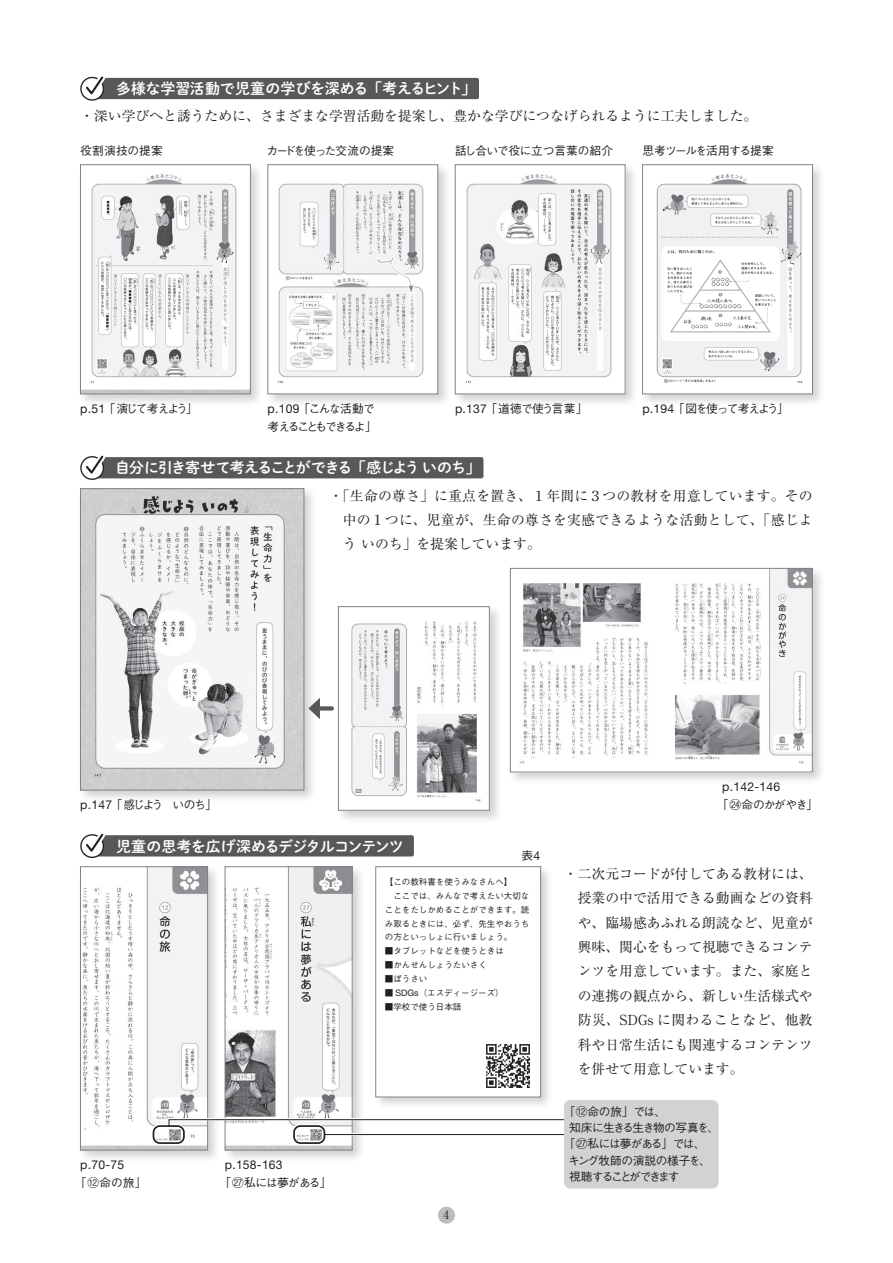
<style>
.page{position:relative;width:893px;height:1263px;background:#fff}
.page>*{position:absolute;margin:0;border:0;box-sizing:border-box;transform-origin:0 0}
.t1{font:14.85px "P Shuei M Go Std N B";letter-spacing:-.06em;color:#fff}
.t2{font:14.85px "P Shuei M Go Std N B";letter-spacing:-.01em;color:#fff}
.t3{font:14.85px "P Shuei M Go Std N B";letter-spacing:-.03em;color:#fff}
.t4{font:13.8px/24.5px "Ryumin Pr 6";color:#231f20;text-align:justify}
.t5{font:12.15px "Helvetica Neue LT Std";letter-spacing:.02em;color:#231f20}
.t6{font:500 11.7px "Gothic BBB Pr 6";letter-spacing:-.08em;color:#231f20}
.t7{font:500 11.7px/18px "Gothic BBB Pr 6";letter-spacing:-.165em;color:#231f20}
.t8{font:500 11.7px "Gothic BBB Pr 6";letter-spacing:-.055em;color:#231f20}
.t9{font:500 11.7px "Gothic BBB Pr 6";letter-spacing:-.11em;color:#231f20}
.t10{font:500 11.7px "Gothic BBB Pr 6";letter-spacing:-.02em;color:#231f20}
.t11{font:500 11.7px "Gothic BBB Pr 6";letter-spacing:-.03em;color:#231f20}
.t12{font:500 11.7px "Gothic BBB Pr 6";letter-spacing:-.19em;color:#231f20}
.t13{font:500 11.7px "Gothic BBB Pr 6";letter-spacing:-.06em;color:#231f20}
.t14{font:500 11.7px "Gothic BBB Pr 6";letter-spacing:.02em;color:#231f20}
.t15{font:11.55px "Ryumin Pr 6";color:#231f20}
.t16{font:500 8.55px/13.8px "Gothic BBB Pr 6";color:#231f20}
.s1{font-family:"Helvetica Neue LT Std";font-weight:400;font-size:12.3px}
.s2{font-family:"Helvetica Neue LT Std";font-weight:400;font-size:12.15px}
.s3{font-size:12.3px}
.s4{font-family:"Helvetica Neue LT Std";font-weight:400;font-size:9px}
</style>
<div class="page">
<div style="left:266px;top:163px;width:185px;height:244px;background:#231f20;opacity:.2"></div>
<img style="left:270px;top:166px;width:166px;height:226px">
<div style="left:268px;top:164px;width:170px;height:230px;border:1px solid #808285"></div>
<div style="left:78px;top:486px;width:239px;height:317px;background:#231f20;opacity:.2"></div>
<img style="left:82px;top:490px;width:220px;height:298px">
<div style="left:80px;top:488px;width:224px;height:302px;border:1px solid #808285"></div>
<div style="left:78px;top:864px;width:143px;height:299px;background:#231f20;opacity:.2"></div>
<img style="left:82px;top:868px;width:124px;height:280px">
<div style="left:80px;top:866px;width:128px;height:284px;border:1px solid #808285"></div>
<div style="left:223px;top:864px;width:142px;height:299px;background:#231f20;opacity:.2"></div>
<img style="left:227px;top:868px;width:123px;height:280px">
<div style="left:225px;top:866px;width:127px;height:284px;border:1px solid #808285"></div>
<div style="left:640px;top:163px;width:186px;height:244px;background:#231f20;opacity:.2"></div>
<img style="left:644px;top:166px;width:167px;height:226px">
<div style="left:642px;top:164px;width:171px;height:230px;border:1px solid #808285"></div>
<div style="left:453px;top:163px;width:185px;height:244px;background:#231f20;opacity:.2"></div>
<img style="left:457px;top:166px;width:166px;height:226px">
<div style="left:455px;top:164px;width:170px;height:230px;border:1px solid #808285"></div>
<div style="left:78px;top:163px;width:185px;height:244px;background:#231f20;opacity:.2"></div>
<img style="left:82px;top:166px;width:167px;height:226px">
<div style="left:80px;top:164px;width:171px;height:230px;border:1px solid #808285"></div>
<div style="left:336px;top:604px;width:166px;height:220px;background:#231f20;opacity:.2"></div>
<img style="left:340px;top:608px;width:148px;height:200px">
<div style="left:338px;top:606px;width:152px;height:204px;border:1px solid #808285"></div>
<div style="left:508px;top:566px;width:318px;height:219px;background:#231f20;opacity:.2"></div>
<img style="left:512px;top:570px;width:298px;height:200px">
<div style="left:510px;top:568px;width:302px;height:204px;border:1px solid #808285"></div>
<div style="left:374px;top:864px;width:179px;height:245px;background:#231f20;opacity:.2"></div>
<div style="left:376px;top:866px;width:165px;height:231px;background:#fff;border:1px solid #808285"></div>
<img style="left:486px;top:1044px;width:44px;height:44px">
<div style="left:93px;top:78px;width:386px;height:21px;background:#57585a;border-radius:2px"></div>
<svg style="left:80px;top:76px;width:31px;height:25px"></svg>
<div style="left:93px;top:457px;width:390px;height:21px;background:#57585a;border-radius:2px"></div>
<svg style="left:80px;top:455px;width:31px;height:25px"></svg>
<div style="left:93px;top:835px;width:321px;height:21px;background:#57585a;border-radius:2px"></div>
<svg style="left:80px;top:833px;width:31px;height:25px"></svg>
<svg style="left:320px;top:706px;width:12px;height:4px"></svg>
<svg style="left:308px;top:698px;width:12px;height:21px"></svg>
<svg style="left:152px;top:1118px;width:412px;height:27px"></svg>
<div style="left:153px;top:1125px;width:32px;height:19px;border:2px solid #231f20;border-radius:6px"></div>
<svg style="left:168px;top:1119px;width:396px;height:8px"></svg>
<div style="left:564px;top:1100px;width:155px;height:88px;background:#d1d2d4;border-radius:6px"></div>
<div style="left:438px;top:1206px;width:17px;height:18px;background:#bcbdc0;border-radius:50%"></div>
<p class="t2" style="left:116px;top:78px;width:361px">多様な学習活動で児童の学びを深める「考えるヒント」</p>
<p class="t4" style="left:80px;top:103px;width:679px">・深い学びへと誘うために、さまざまな学習活動を提案し、豊かな学びにつなげられるように工夫しました。</p>
<p class="t14" style="left:80px;top:141px;width:84px">役割演技の提案</p>
<p class="t6" style="left:266px;top:141px;width:129px">カードを使った交流の提案</p>
<p class="t10" style="left:455px;top:141px;width:160px">話し合いで役に立つ言葉の紹介</p>
<p class="t6" style="left:642px;top:141px;width:133px">思考ツールを活用する提案</p>
<p class="t7" style="left:80px;top:399px;width:119px"><span class="s1">p.</span><span class="s2">51</span>「演じて考えよう」</p>
<p class="t8" style="left:455px;top:399px;width:134px"><span class="s1">p.</span><span class="s2">137</span>「道徳で使う言葉」</p>
<p class="t9" style="left:642px;top:399px;width:148px"><span class="s1">p.</span><span class="s2">194</span>「図を使って考えよう」</p>
<p class="t7" style="left:268px;top:399px;width:111px"><span class="s1">p.</span><span class="s2">109</span>「こんな活動で考えることもできるよ」</p>
<p class="t1" style="left:115px;top:457px;width:367px">自分に引き寄せて考えることができる「感じよう いのち」</p>
<p class="t6" style="left:80px;top:795px;width:138px"><span class="s1">p.</span><span class="s2">147</span>「感じよう　いのち」</p>
<p class="t4" style="left:343px;top:482px;width:471px;text-indent:-14px">・「生命の尊さ」に重点を置き、１年間に３つの教材を用意しています。その中の１つに、児童が、生命の尊さを実感できるような活動として、「感じよう いのち」を提案しています。</p>
<p class="t5" style="left:722px;top:779px;width:59px"><span class="s3">p.</span>142<span class="s3">-</span>146</p>
<p class="t13" style="left:717px;top:795px;width:103px">「㉔命のかがやき」</p>
<p class="t3" style="left:116px;top:835px;width:289px">児童の思考を広げ深めるデジタルコンテンツ</p>
<p class="t6" style="left:521px;top:846px;width:20px">表<span class="s2">4</span></p>
<p class="t5" style="left:80px;top:1157px;width:45px"><span class="s3">p.</span>70<span class="s3">-</span>75</p>
<p class="t6" style="left:75px;top:1173px;width:73px">「⑫命の旅」</p>
<p class="t5" style="left:225px;top:1157px;width:59px"><span class="s3">p.</span>158<span class="s3">-</span>163</p>
<p class="t8" style="left:219px;top:1173px;width:114px">「㉗私には夢がある」</p>
<p class="t16" style="left:385px;top:874px;width:146px">【この教科書を使うみなさんへ】<br>　ここでは、みんなで考えたい大切なことをたしかめることができます。読み取るときには、必ず、先生やおうちの方といっしょに行いましょう。</p>
<p class="t16" style="left:385px;top:943px;width:121px">■タブレットなどを使うときは</p>
<p class="t16" style="left:385px;top:957px;width:104px">■かんせんしょうたいさく</p>
<p class="t16" style="left:385px;top:971px;width:44px">■ぼうさい</p>
<p class="t16" style="left:385px;top:985px;width:120px">■ <span class="s4">SDGs</span>（エスディージーズ）</p>
<p class="t16" style="left:385px;top:999px;width:78px">■学校で使う日本語</p>
<p class="t15" style="left:443px;top:1206px;width:7px">4</p>
<p class="t4" style="left:578px;top:860px;width:236px;text-indent:-14px">・二次元コードが付してある教材には、授業の中で活用できる動画などの資料や、臨場感あふれる朗読など、児童が興味、関心をもって視聴できるコンテンツを用意しています。また、家庭との連携の観点から、新しい生活様式や防災、SDGs に関わることなど、他教科や日常生活にも関連するコンテンツを併せて用意しています。</p>
<p class="t6" style="left:564px;top:1102px;width:104px">「⑫命の旅」では、</p>
<p class="t6" style="left:569px;top:1118px;width:151px">知床に生きる生き物の写真を、</p>
<p class="t6" style="left:564px;top:1134px;width:143px">「㉗私には夢がある」では、</p>
<p class="t11" style="left:568px;top:1151px;width:144px">キング牧師の演説の様子を、</p>
<p class="t12" style="left:569px;top:1167px;width:112px">視聴することができます</p>
</div>
